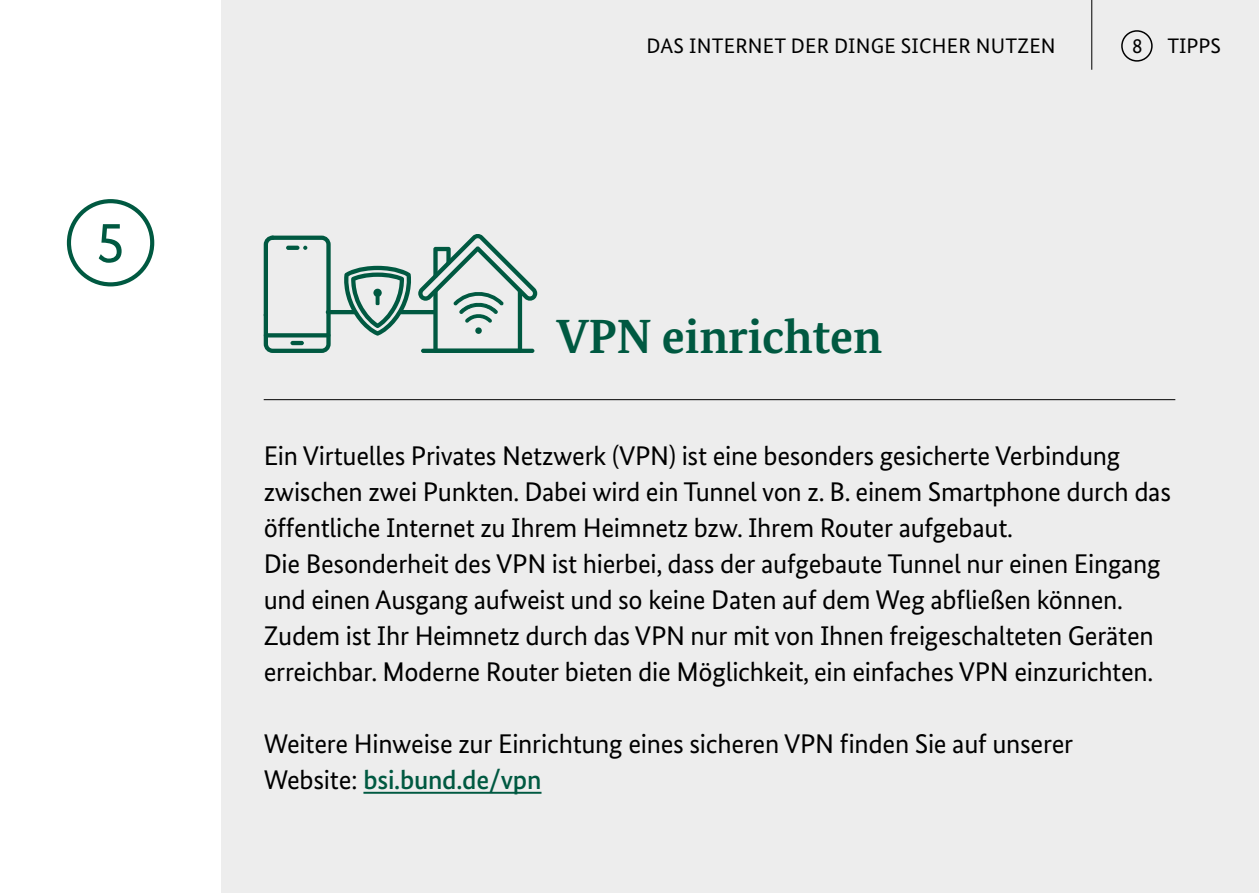
<style>
.page{position:relative;width:1259px;height:893px;background:#fff}
.page>*{position:absolute;margin:0;border:0;box-sizing:border-box;transform-origin:0 0}
.t1{font:58.2px "Bundes Sans";color:#005941}
.t2{font:700 48px "Bundes Serif";color:#005941}
.t3{font:27px/36px "Bundes Sans";letter-spacing:-.01em;color:#000}
.t4{font:21px "Bundes Sans";letter-spacing:.01em;color:#000}
.s1{font-weight:500;color:#005941}
</style>
<div class="page">
<div style="left:221px;top:0;width:1038px;height:893px;background:#ededed"></div>
<svg style="left:343px;top:266px;width:69px;height:70px"></svg>
<svg style="left:418px;top:234px;width:119px;height:119px"></svg>
<hr style="left:326px;top:310px;width:31px;height:4px;background:#005941;border-radius:2px">
<hr style="left:399px;top:310px;width:38px;height:4px;background:#005941;border-radius:2px">
<svg style="left:264px;top:236px;width:67px;height:117px"></svg>
<hr style="left:363px;top:792px;width:178px;height:2px;background:#005941">
<div style="left:67px;top:199px;width:87px;height:87px;border:4px solid #005941;border-radius:50%"></div>
<hr style="left:264px;top:399px;width:911px;height:1px;background:#000">
<div style="left:1121px;top:30px;width:31px;height:32px;border:2px solid #000;border-radius:50%"></div>
<hr style="left:1091px;top:0;width:1px;height:70px;background:#000">
<h1 class="t1" style="left:96px;top:207px;width:31px">5</h1>
<p class="t4" style="left:646px;top:33px;width:411px">DAS INTERNET DER DINGE SICHER NUTZEN</p>
<p class="t4" style="left:1132px;top:33px;width:90px">8 TIPPS</p>
<h2 class="t2" style="left:557px;top:307px;width:327px">VPN einrichten</h2>
<p class="t3" style="left:264px;top:438px;width:909px">Ein Virtuelles Privates Netzwerk (VPN) ist eine besonders gesicherte Verbindung zwischen zwei Punkten. Dabei wird ein Tunnel von z. B. einem Smartphone durch das öffentliche Internet zu Ihrem Heimnetz bzw. Ihrem Router aufgebaut.<br>Die Besonderheit des VPN ist hierbei, dass der aufgebaute Tunnel nur einen Eingang und einen Ausgang aufweist und so keine Daten auf dem Weg abfließen können.<br>Zudem ist Ihr Heimnetz durch das VPN nur mit von Ihnen freigeschalteten Geräten erreichbar. Moderne Router bieten die Möglichkeit, ein einfaches VPN einzurichten.</p>
<p class="t3" style="left:264px;top:726px;width:811px">Weitere Hinweise zur Einrichtung eines sicheren VPN finden Sie auf unserer<br>Website: <span class="s1">bsi.bund.de/vpn</span></p>
</div>
